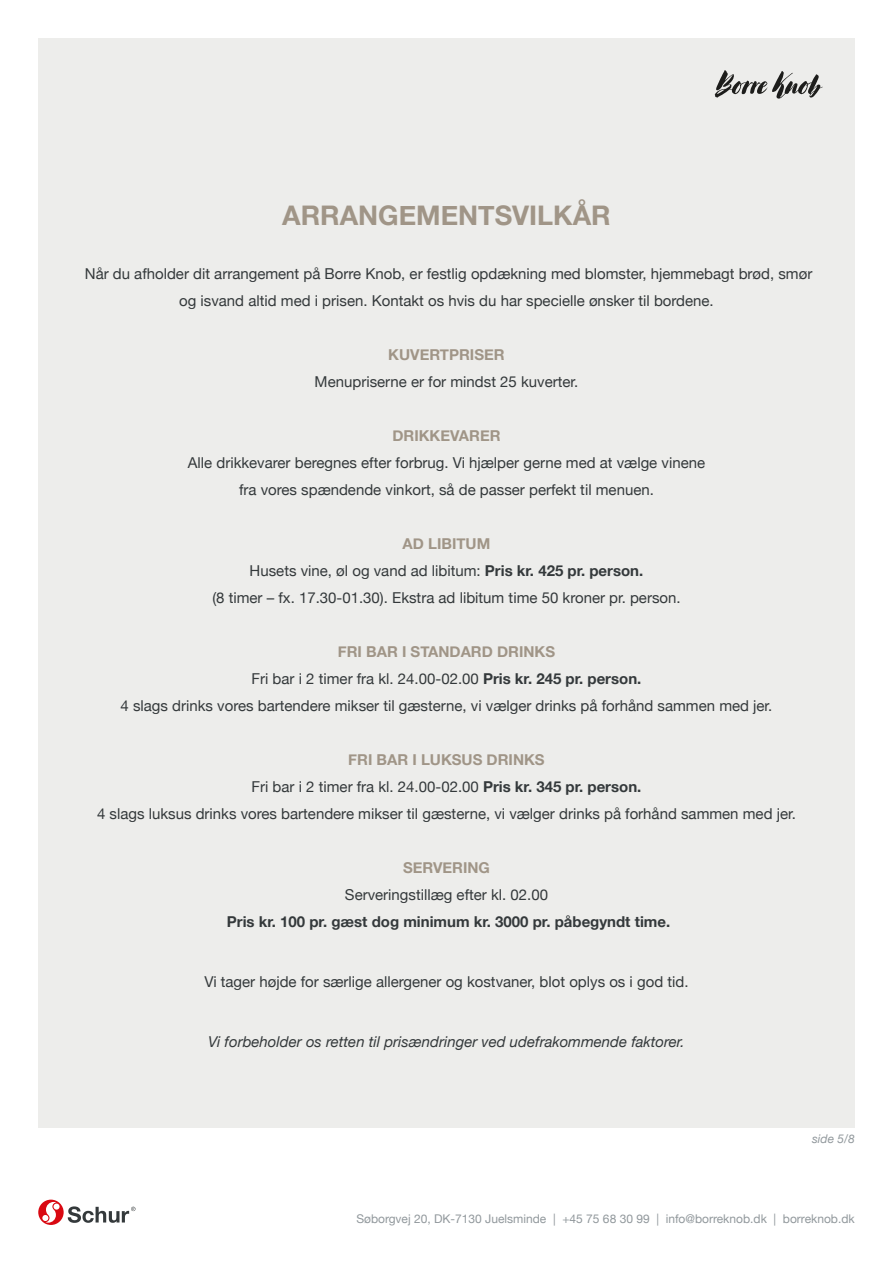
<style>
.page{position:relative;width:893px;height:1263px;background:#fff}
.page>*{position:absolute;margin:0;border:0;box-sizing:border-box;transform-origin:0 0}
.t1{font:700 27px "Helvetica Neue";color:#a09587}
.t2{font:15px/27px "Helvetica Neue";color:#34393b;text-align:center}
.t3{font:700 15px "Helvetica Neue";color:#a09587}
.t4{font:italic 15px "Helvetica Neue";color:#34393b}
.t5{font:700 15px "Helvetica Neue";color:#34393b}
.t6{font:12px "Helvetica Neue";color:#91989c}
.t7{font:italic 12px "Helvetica Neue";color:#91989c}
.s1{font-weight:700}
</style>
<div class="page">
<svg style="left:68px;top:1206px;width:67px;height:17px"></svg>
<svg style="left:38px;top:1199px;width:26px;height:26px"></svg>
<svg style="left:42px;top:1202px;width:18px;height:21px"></svg>
<div style="left:38px;top:38px;width:817px;height:1090px;background:#ededeb"></div>
<svg style="left:715px;top:70px;width:108px;height:29px"></svg>
<p class="t1" style="left:282px;top:194px;width:330px">ARRANGEMENTSVILKÅR</p>
<p class="t2" style="left:85px;top:261px;width:729px">Når du afholder dit arrangement på Borre Knob, er festlig opdækning med blomster, hjemmebagt brød, smør og isvand altid med i prisen. Kontakt os hvis du har specielle ønsker til bordene.</p>
<p class="t3" style="left:388px;top:343px;width:118px">KUVERTPRISER</p>
<p class="t2" style="left:315px;top:369px;width:265px">Menupriserne er for mindst 25 kuverter.</p>
<p class="t3" style="left:392px;top:424px;width:110px">DRIKKEVARER</p>
<p class="t2" style="left:188px;top:450px;width:519px">Alle drikkevarer beregnes efter forbrug. Vi hjælper gerne med at vælge vinene fra vores spændende vinkort, så de passer perfekt til menuen.</p>
<p class="t3" style="left:403px;top:532px;width:89px">AD LIBITUM</p>
<p class="t2" style="left:250px;top:558px;width:395px">Husets vine, øl og vand ad libitum: <span class="s1">Pris kr. 425 pr. person.</span></p>
<p class="t2" style="left:212px;top:585px;width:470px">(8 timer – fx. 17.30-01.30). Ekstra ad libitum time 50 kroner pr. person.</p>
<p class="t3" style="left:338px;top:640px;width:219px">FRI BAR I STANDARD DRINKS</p>
<p class="t2" style="left:252px;top:666px;width:391px">Fri bar i 2 timer fra kl. 24.00-02.00 <span class="s1">Pris kr. 245 pr. person.</span></p>
<p class="t2" style="left:121px;top:693px;width:653px">4 slags drinks vores bartendere mikser til gæsterne, vi vælger drinks på forhånd sammen med jer.</p>
<p class="t3" style="left:348px;top:748px;width:198px">FRI BAR I LUKSUS DRINKS</p>
<p class="t2" style="left:252px;top:774px;width:391px">Fri bar i 2 timer fra kl. 24.00-02.00 <span class="s1">Pris kr. 345 pr. person.</span></p>
<p class="t2" style="left:97px;top:801px;width:700px">4 slags luksus drinks vores bartendere mikser til gæsterne, vi vælger drinks på forhånd sammen med jer.</p>
<p class="t3" style="left:403px;top:856px;width:88px">SERVERING</p>
<p class="t2" style="left:345px;top:882px;width:205px">Serveringstillæg efter kl. 02.00</p>
<p class="t5" style="left:227px;top:910px;width:445px">Pris kr. 100 pr. gæst dog minimum kr. 3000 pr. påbegyndt time.</p>
<p class="t2" style="left:204px;top:969px;width:486px">Vi tager højde for særlige allergener og kostvaner, blot oplys os i god tid.</p>
<p class="t4" style="left:208px;top:1031px;width:478px">Vi forbeholder os retten til prisændringer ved udefrakommende faktorer.</p>
<p class="t7" style="left:812px;top:1130px;width:44px">side 5/8</p>
<p class="t6" style="left:356px;top:1210px;width:500px">Søborgvej 20, DK-7130 Juelsminde | +45 75 68 30 99 | info@borreknob.dk | borreknob.dk</p>
</div>
